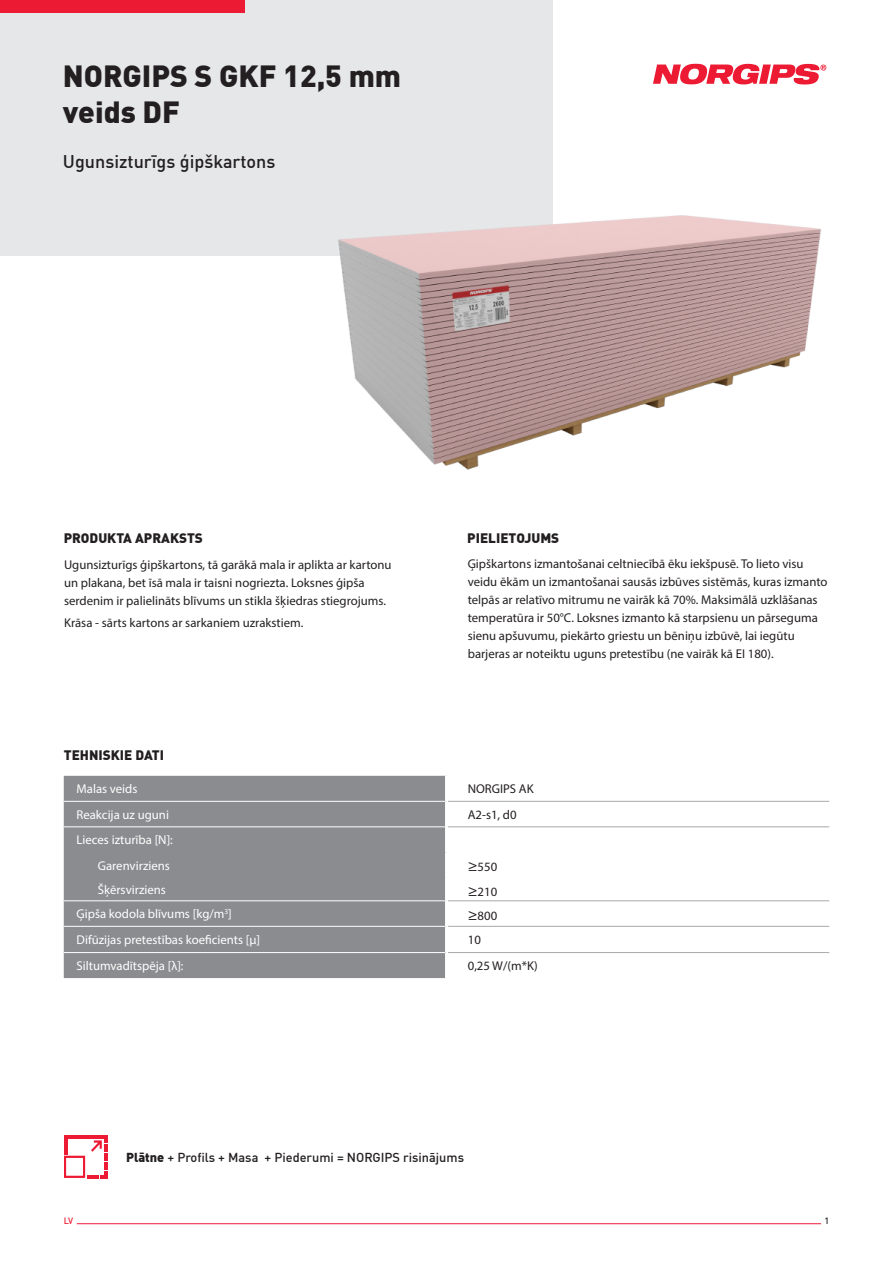
<style>
.page{position:relative;width:893px;height:1263px;background:#fff}
.page>*{position:absolute;margin:0;border:0;box-sizing:border-box;transform-origin:0 0}
.t1{font:900 30px/36px "DIN Offc Pro";color:#231f20}
.t2{font:500 18px "DIN Offc Pro";color:#231f20}
.header_2{font:900 13.5px "DIN Offc Pro";color:#231f20}
.txt{font:12.75px/18px "Myriad Pro";color:#231f20}
.t3{font:12.75px "Myriad Pro";color:#fff}
.t4{font:500 12.75px "DIN Offc Pro";color:#231f20}
.t5{font:500 9px "DIN Offc Pro";color:#ed1a33}
.t6{font:500 9px "DIN Offc Pro";color:#231f20}
.s1{font-size:16.5px}
.s2{font-weight:900}
</style>
<div class="page">
<div style="left:0;top:0;width:553px;height:255px;background:#e6e7e9"></div>
<div style="left:0;top:0;width:244px;height:13px;background:#ed1a33"></div>
<svg style="left:653px;top:64px;width:173px;height:20px"></svg>
<img style="left:327px;top:215px;width:494px;height:255px">
<hr style="left:77px;top:1223px;width:744px;height:1px;background:#ed1a33">
<svg style="left:64px;top:1135px;width:43px;height:44px"></svg>
<div style="left:64px;top:776px;width:381px;height:202px;background:#8a8c8f"></div>
<hr style="left:64px;top:801px;width:381px;height:1px;background:#fff">
<hr style="left:64px;top:826px;width:381px;height:1px;background:#fff">
<hr style="left:64px;top:900px;width:381px;height:1px;background:#fff">
<hr style="left:64px;top:926px;width:381px;height:1px;background:#fff">
<hr style="left:64px;top:952px;width:381px;height:1px;background:#fff">
<hr style="left:448px;top:801px;width:381px;height:1px;background:#a8a9ad">
<hr style="left:448px;top:826px;width:381px;height:1px;background:#a8a9ad">
<hr style="left:448px;top:900px;width:381px;height:1px;background:#a8a9ad">
<hr style="left:448px;top:926px;width:381px;height:1px;background:#a8a9ad">
<hr style="left:448px;top:952px;width:381px;height:1px;background:#a8a9ad">
<p class="t1" style="left:63px;top:56px;width:340px">NORGIPS S GKF 12,5 mm veids DF</p>
<p class="t2" style="left:63px;top:147px;width:214px">Ugunsizturīgs ģipškartons</p>
<p class="header_2" style="left:64px;top:527px;width:141px">PRODUKTA APRAKSTS</p>
<p class="header_2" style="left:467px;top:527px;width:93px">PIELIETOJUMS</p>
<p class="txt" style="left:64px;top:555px;width:329px">Ugunsizturīgs ģipškartons, tā garākā mala ir aplikta ar kartonu un plakana, bet īsā mala ir taisni nogriezta. Loksnes ģipša serdenim ir palielināts blīvums un stikla šķiedras stiegrojums.</p>
<p class="txt" style="left:64px;top:613px;width:241px">Krāsa - sārts kartons ar sarkaniem uzrakstiem.</p>
<p class="header_2" style="left:64px;top:744px;width:102px">TEHNISKIE DATI</p>
<p class="txt" style="left:468px;top:555px;width:361px">Ģipškartons izmantošanai celtniecībā ēku iekšpusē. To lieto visu veidu ēkām un izmantošanai sausās izbūves sistēmās, kuras izmanto telpās ar relatīvo mitrumu ne vairāk kā 70%. Maksimālā uzklāšanas temperatūra ir 50°C. Loksnes izmanto kā starpsienu un pārseguma sienu apšuvumu, piekārto griestu un bēniņu izbūvē, lai iegūtu barjeras ar noteiktu uguns pretestību (ne vairāk kā EI 180).</p>
<p class="t3" style="left:77px;top:781px;width:62px">Malas veids</p>
<p class="txt" style="left:468px;top:780px;width:67px">NORGIPS AK</p>
<p class="t3" style="left:77px;top:807px;width:94px">Reakcija uz uguni</p>
<p class="txt" style="left:468px;top:805px;width:50px">A2-s1, d0</p>
<p class="t3" style="left:77px;top:832px;width:98px">Lieces izturība [N]:</p>
<p class="t3" style="left:98px;top:858px;width:74px">Garenvirziens</p>
<p class="txt" style="left:468px;top:858px;width:31px"><span class="s1">≥</span>550</p>
<p class="t3" style="left:98px;top:882px;width:70px">Šķērsvirziens</p>
<p class="txt" style="left:468px;top:882px;width:31px"><span class="s1">≥</span>210</p>
<p class="t3" style="left:77px;top:906px;width:157px">Ģipša kodola blīvums [kg/m<sup>3</sup>]</p>
<p class="txt" style="left:468px;top:906px;width:31px"><span class="s1">≥</span>800</p>
<p class="t3" style="left:77px;top:932px;width:185px">Difūzijas pretestības koeficients [µ]</p>
<p class="txt" style="left:468px;top:931px;width:15px">10</p>
<p class="t3" style="left:77px;top:958px;width:109px">Siltumvadītspēja [λ]:</p>
<p class="txt" style="left:468px;top:957px;width:72px">0,25 W/(m*K)</p>
<p class="t4" style="left:126px;top:1147px;width:339px"><span class="s2">Plātne</span> + Profils + Masa + Piederumi = NORGIPS risinājums</p>
<p class="t5" style="left:64px;top:1213px;width:11px">LV</p>
<p class="t6" style="left:824px;top:1213px;width:6px">1</p>
</div>
